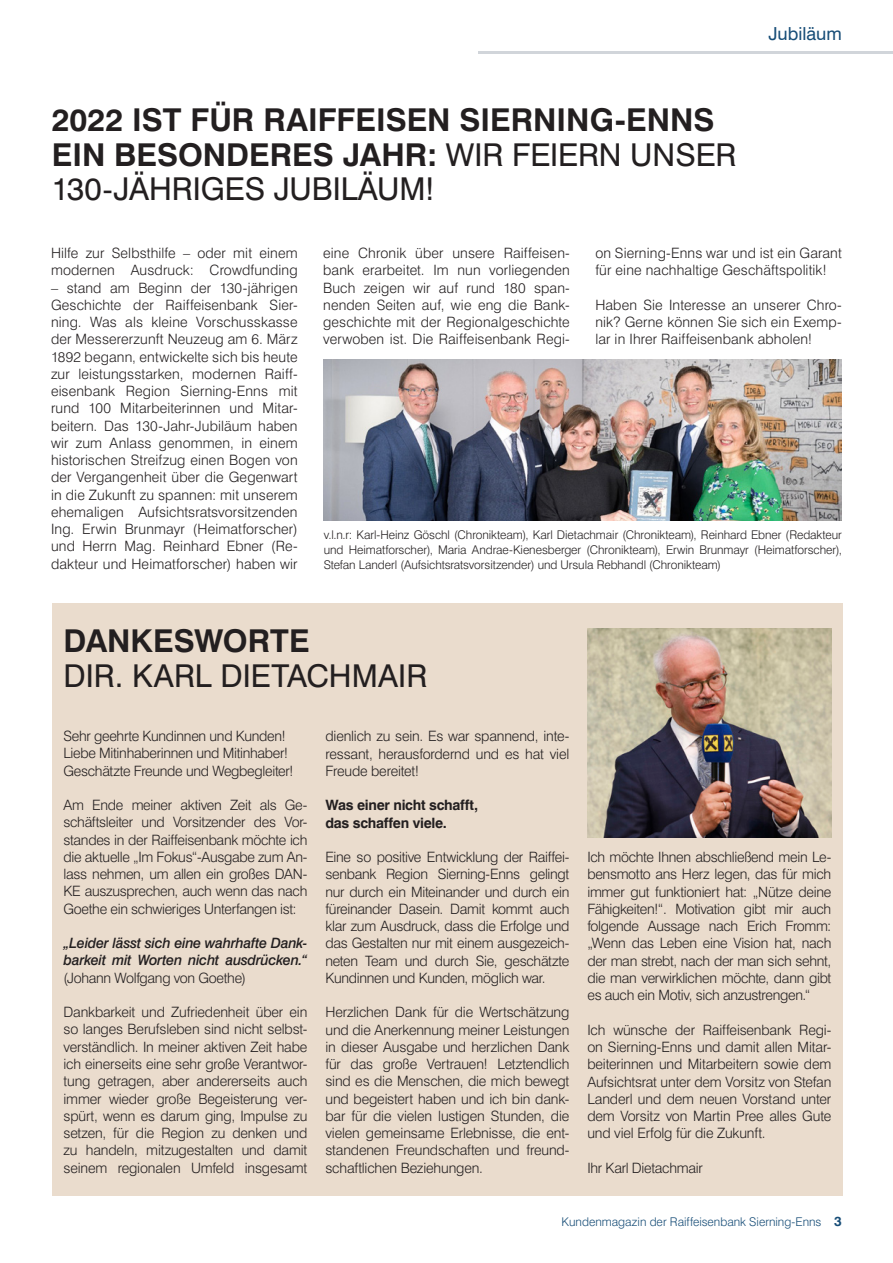
<style>
.page{position:relative;width:893px;height:1263px;background:#fff}
.page>*{position:absolute;margin:0;border:0;box-sizing:border-box;transform-origin:0 0}
.t1{font:700 31.5px/34.5px "Swiss 721 BT";color:#231f20}
.t2{font:31.5px "Swiss 721 BT";color:#231f20}
.t3{font:18px "Swiss 721 BT";color:#174d77}
.t4{font:300 14.25px/17.2px "Swiss 721 BT";letter-spacing:-.01em;color:#231f20;text-align:justify}
.t5{font:300 14.25px/17.2px "Swiss 721 BT";letter-spacing:.01em;color:#231f20}
.t6{font:italic 500 14.25px/17.2px "Swiss 721 BT";letter-spacing:-.02em;color:#231f20}
.t7{font:700 14.25px/17.2px "Swiss 721 BT";letter-spacing:-.02em;color:#231f20}
.t8{font:300 12px/15px "Swiss 721 BT";letter-spacing:-.005em;color:#231f20;text-align:justify}
.t9{font:300 12px "Swiss 721 BT";color:#174d77}
.s1{font-weight:400}
.s2{font-weight:700;font-size:13.5px}
</style>
<div class="page">
<hr style="left:478px;top:51px;width:415px;height:2px;background:#d1d5da">
<img style="left:324px;top:360px;width:518px;height:161px">
<div style="left:52px;top:603px;width:791px;height:592px;background:#eadccd"></div>
<img style="left:587px;top:628px;width:244px;height:210px">
<h1 class="t1" style="left:52px;top:103px;width:686px">2022 IST FÜR RAIFFEISEN SIERNING-ENNS<br>EIN BESONDERES JAHR: <span class="s1">WIR FEIERN UNSER<br>130-JÄHRIGES JUBILÄUM!</span></h1>
<p class="t3" style="left:768px;top:22px;width:75px">Jubiläum</p>
<p class="t5" style="left:51px;top:244px;width:248px">Hilfe zur Selbsthilfe – oder mit einem modernen Ausdruck: Crowdfunding</p>
<p class="t4" style="left:51px;top:279px;width:248px">– stand am Beginn der 130-jährigen Geschichte der Raiffeisenbank Sier&shy;ning. Was als kleine Vorschusskasse der Messererzunft Neuzeug am 6. März 1892 begann, entwickelte sich bis heute zur leistungsstarken, modernen Raiff&shy;eisenbank Region Sierning-Enns mit rund 100 Mitarbeiterinnen und Mitar&shy;beitern. Das 130-Jahr-Jubiläum haben wir zum Anlass genommen, in einem historischen Streifzug einen Bogen von der Vergangenheit über die Gegenwart in die Zukunft zu spannen: mit unserem ehemaligen Aufsichtsratsvorsitzenden Ing. Erwin Brunmayr (Heimatforscher) und Herrn Mag. Reinhard Ebner (Re&shy;dakteur und Heimatforscher) haben wir</p>
<p class="t4" style="left:323px;top:244px;width:248px">eine Chronik über unsere Raiffeisen&shy;bank erarbeitet. Im nun vorliegenden Buch zeigen wir auf rund 180 span&shy;nenden Seiten auf, wie eng die Bank&shy;geschichte mit der Regionalgeschichte verwoben ist. Die Raiffeisenbank Regi-</p>
<p class="t5" style="left:595px;top:244px;width:248px">on Sierning-Enns war und ist ein Garant für eine nachhaltige Geschäftspolitik!</p>
<p class="t4" style="left:595px;top:296px;width:248px">Haben Sie Interesse an unserer Chro&shy;nik? Gerne können Sie sich ein Exemp&shy;lar in Ihrer Raiffeisenbank abholen!</p>
<p class="t8" style="left:324px;top:527px;width:520px">v.l.n.r: Karl-Heinz Göschl (Chronikteam), Karl Dietachmair (Chronikteam), Reinhard Ebner (Redakteur und Heimatforscher), Maria Andrae-Kienesberger (Chronikteam), Erwin Brunmayr (Heimatforscher), Stefan Landerl (Aufsichtsratsvorsitzender) und Ursula Rebhandl (Chronikteam)</p>
<h1 class="t1" style="left:63px;top:623px;width:248px">DANKESWORTE</h1>
<h1 class="t2" style="left:63px;top:656px;width:365px">DIR. KARL DIETACHMAIR</h1>
<p class="t4" style="left:63px;top:727px;width:232px;text-align:left">Sehr geehrte Kundinnen und Kunden!<br>Liebe Mitinhaberinnen und Mitinhaber!<br>Geschätzte Freunde und Wegbegleiter!</p>
<p class="t4" style="left:63px;top:796px;width:245px">Am Ende meiner aktiven Zeit als Ge&shy;schäftsleiter und Vorsitzender des Vor&shy;standes in der Raiffeisenbank möchte ich die aktuelle „Im Fokus“-Ausgabe zum An&shy;lass nehmen, um allen ein großes DAN-KE auszusprechen, auch wenn das nach Goethe ein schwieriges Unterfangen ist:</p>
<p class="t6" style="left:63px;top:934px;width:245px">„Leider lässt sich eine wahrhafte Dank&shy;barkeit mit Worten nicht ausdrücken.“</p>
<p class="t4" style="left:63px;top:969px;width:184px">(Johann Wolfgang von Goethe)</p>
<p class="t4" style="left:63px;top:1003px;width:245px">Dankbarkeit und Zufriedenheit über ein so langes Berufsleben sind nicht selbst&shy;verständlich. In meiner aktiven Zeit habe ich einerseits eine sehr große Verantwor&shy;tung getragen, aber andererseits auch immer wieder große Begeisterung ver&shy;spürt, wenn es darum ging, Impulse zu setzen, für die Region zu denken und zu handeln, mitzugestalten und damit seinem regionalen Umfeld insgesamt</p>
<p class="t4" style="left:325px;top:727px;width:245px">dienlich zu sein. Es war spannend, inte&shy;ressant, herausfordernd und es hat viel Freude bereitet!</p>
<p class="t7" style="left:325px;top:796px;width:154px">Was einer nicht schafft, das schaffen viele.</p>
<p class="t4" style="left:325px;top:848px;width:245px">Eine so positive Entwicklung der Raiffei&shy;senbank Region Sierning-Enns gelingt nur durch ein Miteinander und durch ein füreinander Dasein. Damit kommt auch klar zum Ausdruck, dass die Erfolge und das Gestalten nur mit einem ausgezeich&shy;neten Team und durch Sie, geschätzte Kundinnen und Kunden, möglich war.</p>
<p class="t4" style="left:325px;top:1003px;width:245px">Herzlichen Dank für die Wertschätzung und die Anerkennung meiner Leistungen in dieser Ausgabe und herzlichen Dank für das große Vertrauen! Letztendlich sind es die Menschen, die mich bewegt und begeistert haben und ich bin dank&shy;bar für die vielen lustigen Stunden, die vielen gemeinsame Erlebnisse, die ent&shy;standenen Freundschaften und freund&shy;schaftlichen Beziehungen.</p>
<p class="t4" style="left:587px;top:848px;width:245px">Ich möchte Ihnen abschließend mein Le&shy;bensmotto ans Herz legen, das für mich immer gut funktioniert hat: „Nütze deine Fähigkeiten!“. Motivation gibt mir auch folgende Aussage nach Erich Fromm: „Wenn das Leben eine Vision hat, nach der man strebt, nach der man sich sehnt, die man verwirklichen möchte, dann gibt es auch ein Motiv, sich anzustrengen.“</p>
<p class="t4" style="left:587px;top:1021px;width:245px">Ich wünsche der Raiffeisenbank Regi&shy;on Sierning-Enns und damit allen Mitar&shy;beiterinnen und Mitarbeitern sowie dem Aufsichtsrat unter dem Vorsitz von Stefan Landerl und dem neuen Vorstand unter dem Vorsitz von Martin Pree alles Gute und viel Erfolg für die Zukunft.</p>
<p class="t4" style="left:587px;top:1159px;width:117px">Ihr Karl Dietachmair</p>
<p class="t9" style="left:562px;top:1215px;width:282px">Kundenmagazin der Raiffeisenbank Sierning-Enns <span class="s2">3</span></p>
</div>
